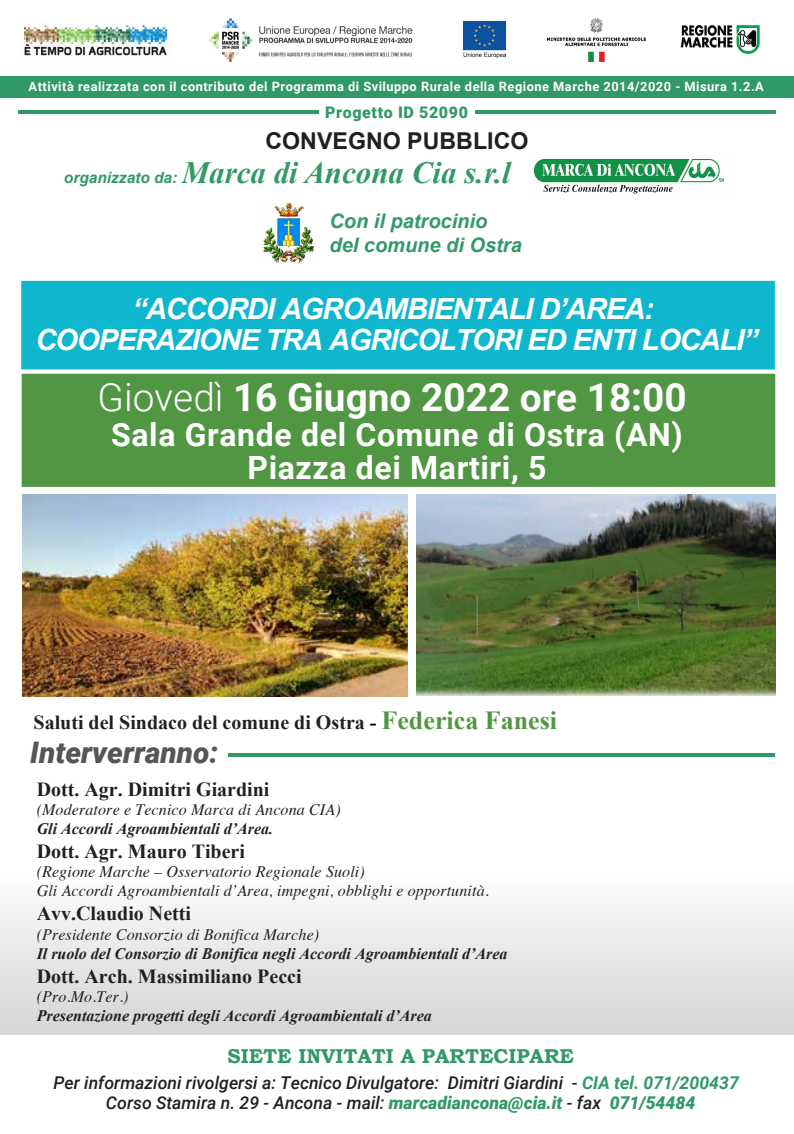
<style>
.page{position:relative;width:794px;height:1134px;background:#fff}
.page>*{position:absolute;margin:0;border:0;box-sizing:border-box;transform-origin:0 0}
.t1{font:700 38.88px "Roboto";color:#fff}
.t2{font:700 32.04px/33.6px "Roboto";letter-spacing:.02em;color:#fff;text-align:center}
.t3{font:italic 700 30.92px "Times New Roman";color:#339967}
.t4{font:italic 900 29.64px "Roboto";color:#565656}
.t5{font:italic 700 29.2px/31px "Arial";letter-spacing:-.04em;color:#fff;text-align:center}
.t6{font:700 23.2px "Arial";color:#231f20}
.t7{font:700 20.04px "Bookman Old Style";color:#319966}
.t8{font:700 20px "Times New Roman";color:#231f20}
.t9{font:italic 700 20px/24px "Arial";color:#339967}
.t10{font:italic 500 17.64px/20.2px "Roboto";color:#231f20;text-align:center}
.t11{font:900 16.04px "Roboto";letter-spacing:.04em;color:#319966}
.t12{font:italic 16px/19.2px "Times";letter-spacing:.01em;color:#231f20}
.t13{font:italic 700 16px "Times New Roman";color:#231f20}
.t14{font:italic 700 15.48px "Arial";color:#339967}
.t15{font:700 12.84px "Roboto";letter-spacing:.04em;color:#fff}
.s1{font-weight:300}
.s2{color:#000}
.s3{font-size:26px;color:#519643}
.s4{font-weight:700;color:#319966}
.s5{font-weight:900;color:#319966}
</style>
<div class="page">
<div style="left:21px;top:281px;width:754px;height:88px;background:#0fb7ce"></div>
<img style="left:23px;top:24px;width:145px;height:32px">
<img style="left:259px;top:26px;width:154px;height:31px">
<img style="left:209px;top:19px;width:43px;height:43px">
<img style="left:547px;top:19px;width:98px;height:42px">
<img style="left:463px;top:22px;width:42px;height:37px">
<img style="left:680px;top:25px;width:80px;height:29px">
<div style="left:0;top:77px;width:794px;height:21px;background:#319966"></div>
<hr style="left:19px;top:110px;width:300px;height:4px;background:#319966">
<hr style="left:475px;top:110px;width:300px;height:4px;background:#319966">
<div style="left:0;top:873px;width:794px;height:161px;background:linear-gradient(to bottom,#fdfdfd,#d3d5d6)"></div>
<hr style="left:229px;top:753px;width:546px;height:3px;background:#319966">
<img style="left:535px;top:159px;width:190px;height:35px">
<div style="left:22px;top:374px;width:753px;height:113px;background:#519643"></div>
<img style="left:22px;top:494px;width:385px;height:202px">
<img style="left:416px;top:494px;width:359px;height:202px">
<img style="left:263px;top:202px;width:51px;height:61px">
<p class="t15" style="left:29px;top:77px;width:737px">Attività realizzata con il contributo del Programma di Sviluppo Rurale della Regione Marche 2014/2020 - Misura 1.2.A</p>
<p class="t11" style="left:325px;top:101px;width:144px">Progetto ID 52090</p>
<h3 class="t6" style="left:265px;top:126px;width:264px">CONVEGNO PUBBLICO</h3>
<h3 class="t3" style="left:182px;top:151px;width:330px">Marca di Ancona Cia s.r.l</h3>
<p class="t14" style="left:64px;top:167px;width:115px">organizzato da:</p>
<p class="t9" style="left:329px;top:209px;width:194px">Con il patrocinio<br>del comune di Ostra</p>
<h3 class="t5" style="left:35px;top:294px;width:723px">“ACCORDI AGROAMBIENTALI D’AREA:<br>COOPERAZIONE TRA AGRICOLTORI ED ENTI LOCALI”</h3>
<h1 class="t1" style="left:98px;top:370px;width:590px"><span class="s1">Giovedì</span> 16 Giugno 2022 ore 18:00</h1>
<h2 class="t2" style="left:111px;top:416px;width:573px">Sala Grande del Comune di Ostra (AN)<br>Piazza dei Martiri, 5</h2>
<p class="t8" style="left:34px;top:708px;width:525px">Saluti del Sindaco del comune di Ostra <span class="s2">-</span> <span class="s3">Federica Fanesi</span></p>
<h3 class="t4" style="left:30px;top:731px;width:189px">Interverranno:</h3>
<p class="t8" style="left:37px;top:775px;width:234px">Dott. Agr. Dimitri Giardini</p>
<p class="t12" style="left:37px;top:799px;width:305px">(Moderatore e Tecnico Marca di Ancona CIA)</p>
<p class="t13" style="left:37px;top:817px;width:238px">Gli Accordi Agroambientali d’Area.</p>
<p class="t8" style="left:37px;top:837px;width:210px">Dott. Agr. Mauro Tiberi</p>
<p class="t12" style="left:37px;top:861px;width:453px">(Regione Marche – Osservatorio Regionale Suoli)<br>Gli Accordi Agroambientali d’Area, impegni, obblighi e opportunità.</p>
<p class="t8" style="left:37px;top:900px;width:156px">Avv.Claudio Netti</p>
<p class="t12" style="left:37px;top:924px;width:284px">(Presidente Consorzio di Bonifica Marche)</p>
<p class="t13" style="left:37px;top:942px;width:472px">Il ruolo del Consorzio di Bonifica negli Accordi Agroambientali d’Area</p>
<p class="t8" style="left:37px;top:962px;width:266px">Dott. Arch. Massimiliano Pecci</p>
<p class="t12" style="left:37px;top:986px;width:93px">(Pro.Mo.Ter.)</p>
<p class="t13" style="left:37px;top:1005px;width:397px">Presentazione progetti degli Accordi Agroambientali d’Area</p>
<p class="t7" style="left:227px;top:1041px;width:348px">SIETE INVITATI A PARTECIPARE</p>
<p class="t10" style="left:54px;top:1072px;width:687px">Per informazioni rivolgersi a: Tecnico Divulgatore: Dimitri Giardini - <span class="s4">CIA tel. 071/200437<br></span>Corso Stamira n. 29 - Ancona - mail: <span class="s5">marcadiancona@cia.it</span> - fax <span class="s5">071/54484</span></p>
</div>
